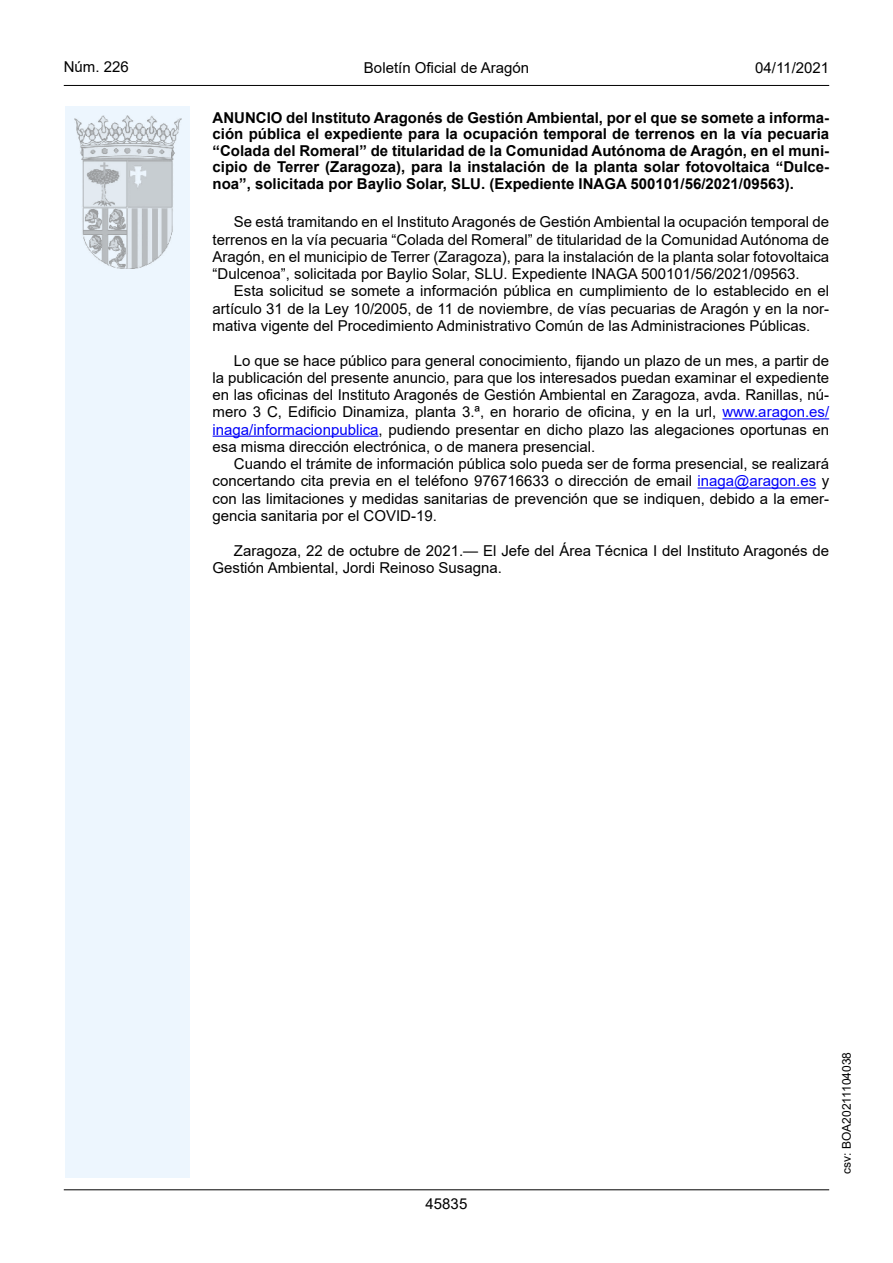
<style>
.page{position:relative;width:893px;height:1263px;background:#fff}
.page>*{position:absolute;margin:0;border:0;box-sizing:border-box;transform-origin:0 0}
.inicio_de_parrafo{font:15px/17.2px "Arial";color:#000;text-align:justify}
.Titulo_text{font:700 15px/16.5px "Arial";color:#000;text-align:justify}
.estilo_head-c{font:15px "Arial";color:#000}
.estilo_head-d{font:15px "Arial MT2";color:#000}
.estilo_head-i{font:15px "Arial MT2";color:#000}
.numero_pagina{font:15px "Arial MT2";color:#000}
.estilo_head-i-2{font:12px "Arial MT2";color:#000}
.s1{color:#0000fa}
</style>
<div class="page">
<hr style="left:64px;top:1189px;width:765px;height:1px;background:#000">
<hr style="left:64px;top:85px;width:765px;height:1px;background:#000">
<div style="left:65px;top:106px;width:125px;height:1072px;background:#edf6fe"></div>
<img style="left:75px;top:115px;width:106px;height:153px">
<hr style="left:722px;top:418px;width:107px;height:1px;background:#0000fa">
<hr style="left:213px;top:436px;width:166px;height:1px;background:#0000fa">
<hr style="left:697px;top:487px;width:119px;height:2px;background:#0000fa">
<p class="estilo_head-i" style="left:64px;top:57px;width:67px">Núm. 226</p>
<p class="estilo_head-c" style="left:364px;top:57px;width:167px">Boletín Oficial de Aragón</p>
<p class="estilo_head-d" style="left:755px;top:57px;width:75px">04/11/2021</p>
<p class="Titulo_text" style="left:213px;top:110px;width:618px">ANUNCIO del Instituto Aragonés de Gestión Ambiental, por el que se somete a informa&shy;ción pública el expediente para la ocupación temporal de terrenos en la vía pecuaria “Colada del Romeral” de titularidad de la Comunidad Autónoma de Aragón, en el muni&shy;cipio de Terrer (Zaragoza), para la instalación de la planta solar fotovoltaica “Dulce&shy;noa”, solicitada por Baylio Solar, SLU. (Expediente INAGA 500101/56/2021/09563).</p>
<p class="inicio_de_parrafo" style="left:213px;top:213px;width:618px;text-indent:21px">Se está tramitando en el Instituto Aragonés de Gestión Ambiental la ocupación temporal de terrenos en la vía pecuaria “Colada del Romeral” de titularidad de la Comunidad Autónoma de Aragón, en el municipio de Terrer (Zaragoza), para la instalación de la planta solar fotovoltaica “Dulcenoa”, solicitada por Baylio Solar, SLU. Expediente INAGA 500101/56/2021/09563.</p>
<p class="inicio_de_parrafo" style="left:213px;top:282px;width:618px;text-indent:21px">Esta solicitud se somete a información pública en cumplimiento de lo establecido en el artículo 31 de la Ley 10/2005, de 11 de noviembre, de vías pecuarias de Aragón y en la nor&shy;mativa vigente del Procedimiento Administrativo Común de las Administraciones Públicas.</p>
<p class="inicio_de_parrafo" style="left:213px;top:351px;width:618px;text-indent:21px">Lo que se hace público para general conocimiento, fijando un plazo de un mes, a partir de la publicación del presente anuncio, para que los interesados puedan examinar el expediente en las oficinas del Instituto Aragonés de Gestión Ambiental en Zaragoza, avda. Ranillas, nú&shy;mero 3 C, Edificio Dinamiza, planta 3.ª, en horario de oficina, y en la url, <span class="s1">www.aragon.es/ inaga/informacionpublica</span>, pudiendo presentar en dicho plazo las alegaciones oportunas en esa misma dirección electrónica, o de manera presencial.</p>
<p class="inicio_de_parrafo" style="left:213px;top:455px;width:618px;text-indent:21px">Cuando el trámite de información pública solo pueda ser de forma presencial, se realizará concertando cita previa en el teléfono 976716633 o dirección de email <span class="s1">inaga@aragon.es</span> y con las limitaciones y medidas sanitarias de prevención que se indiquen, debido a la emer&shy;gencia sanitaria por el COVID-19.</p>
<p class="inicio_de_parrafo" style="left:213px;top:542px;width:618px;text-indent:21px">Zaragoza, 22 de octubre de 2021.— El Jefe del Área Técnica I del Instituto Aragonés de<br>Gestión Ambiental, Jordi Reinoso Susagna.</p>
<p class="numero_pagina" style="left:426px;top:1193px;width:43px">45835</p>
<p class="estilo_head-i-2" style="left:838px;top:1174px;width:123px;rotate:-90deg">csv: BOA20211104038</p>
</div>
